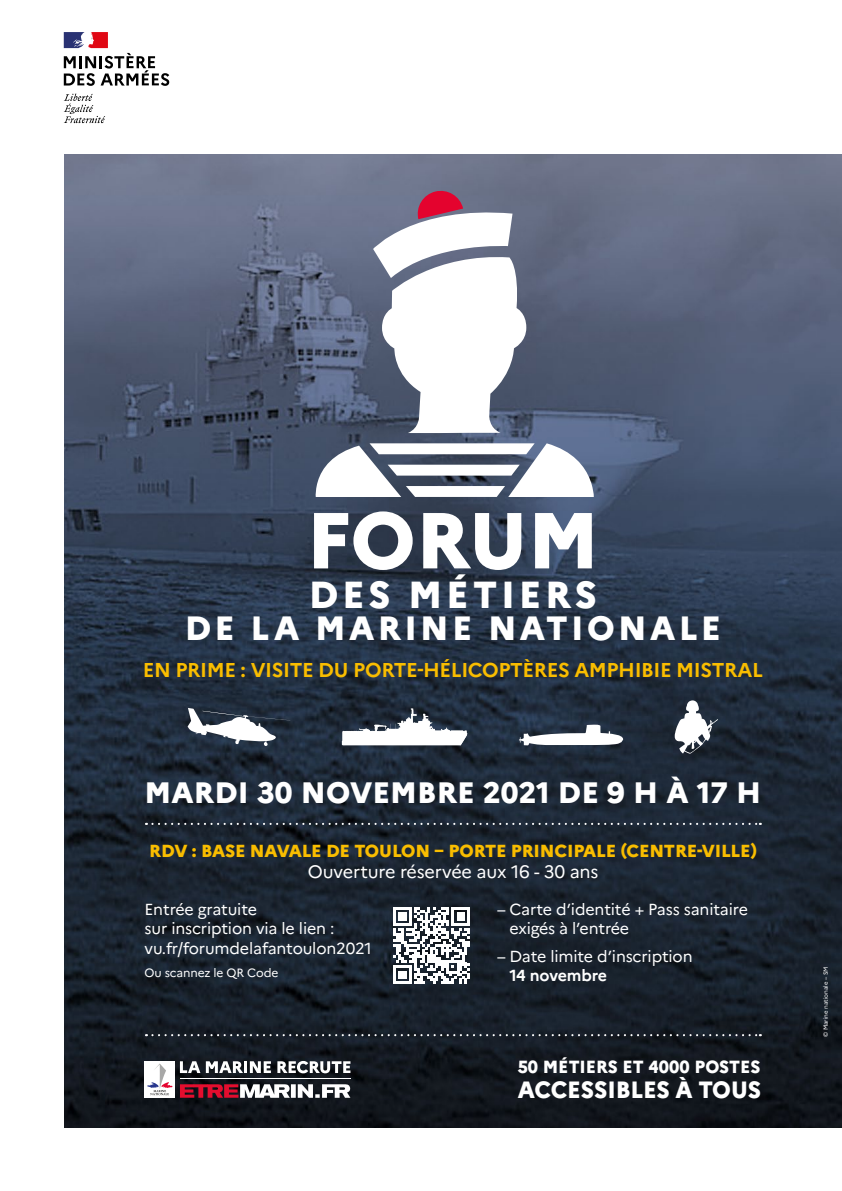
<style>
.page{position:relative;width:842px;height:1191px;background:#fff}
.page>*{position:absolute;margin:0;border:0;box-sizing:border-box;transform-origin:0 0}
.t1{font:800 79.1px "Marianne";color:#fff}
.t2{font:800 37.6px "Marianne";letter-spacing:.1em;color:#fff}
.t3{font:800 33.6px "Marianne";letter-spacing:.1em;color:#fff}
.t4{font:800 29.5px "Marianne";letter-spacing:.005em;color:#fff}
.t5{font:800 23.5px "Marianne";letter-spacing:-.005em;color:#fff}
.t6{font:700 20px "Marianne";letter-spacing:-.02em;color:#f9bd00}
.t7{font:18px "Marianne";letter-spacing:-.01em;color:#fff}
.t8{font:800 17.6px "Marianne";color:#fff}
.t9{font:800 17.4px "Marianne";letter-spacing:-.01em;color:#f9bd00}
.t10{font:16px/19.2px "Marianne";letter-spacing:-.01em;color:#fff}
.t11{font:700 16px "Marianne";letter-spacing:-.015em;color:#fff}
.t12{font:12px "Marianne";letter-spacing:-.01em;color:#fff}
.t13{font:6px "Marianne";color:#fff}
</style>
<div class="page">
<img style="left:65px;top:154px;width:777px;height:973px">
<svg style="left:64px;top:94px;width:41px;height:29px"></svg>
<svg style="left:64px;top:32px;width:105px;height:54px"></svg>
<svg style="left:180px;top:1061px;width:20px;height:12px"></svg>
<svg style="left:206px;top:1061px;width:65px;height:12px"></svg>
<svg style="left:277px;top:1061px;width:73px;height:12px"></svg>
<svg style="left:180px;top:1084px;width:170px;height:13px"></svg>
<hr style="left:180px;top:1078px;width:170px;height:1px;background:#fff">
<div style="left:145px;top:1061px;width:30px;height:36px;background:#fff"></div>
<svg style="left:147px;top:1063px;width:25px;height:32px"></svg>
<svg style="left:146px;top:823px;width:615px;height:2px"></svg>
<svg style="left:146px;top:1034px;width:615px;height:2px"></svg>
<svg style="left:373px;top:189px;width:153px;height:244px"></svg>
<svg style="left:306px;top:443px;width:294px;height:54px"></svg>
<svg style="left:393px;top:907px;width:77px;height:77px"></svg>
<svg style="left:675px;top:700px;width:43px;height:53px"></svg>
<svg style="left:188px;top:708px;width:102px;height:38px"></svg>
<svg style="left:342px;top:708px;width:125px;height:37px"></svg>
<svg style="left:519px;top:724px;width:104px;height:21px"></svg>
<h1 class="t1" style="left:306px;top:492px;width:294px">FORUM</h1>
<h2 class="t2" style="left:309px;top:571px;width:290px">DES MÉTIERS</h2>
<h3 class="t3" style="left:185px;top:608px;width:538px">DE LA MARINE NATIONALE</h3>
<p class="t6" style="left:143px;top:658px;width:622px">EN PRIME : VISITE DU PORTE-HÉLICOPTÈRES AMPHIBIE MISTRAL</p>
<h3 class="t4" style="left:145px;top:774px;width:618px">MARDI 30 NOVEMBRE 2021 DE 9 H À 17 H</h3>
<p class="t9" style="left:149px;top:839px;width:609px">RDV : BASE NAVALE DE TOULON – PORTE PRINCIPALE (CENTRE-VILLE)</p>
<p class="t7" style="left:308px;top:860px;width:292px">Ouverture réservée aux 16 - 30 ans</p>
<p class="t10" style="left:509px;top:900px;width:240px;text-indent:-12px">– Carte d’identité + Pass sanitaire exigés à l’entrée</p>
<p class="t10" style="left:497px;top:946px;width:197px">– Date limite d’inscription</p>
<p class="t11" style="left:509px;top:965px;width:99px">14 novembre</p>
<p class="t10" style="left:145px;top:900px;width:229px">Entrée gratuite<br>sur inscription via le lien : vu.fr/forumdelafantoulon2021</p>
<p class="t12" style="left:145px;top:965px;width:135px">Ou scannez le QR Code</p>
<p class="t13" style="left:822px;top:1037px;width:72px;rotate:-90deg">© Marine nationale – SM</p>
<p class="t8" style="left:518px;top:1056px;width:244px">50 MÉTIERS ET 4000 POSTES</p>
<h3 class="t5" style="left:518px;top:1075px;width:245px">ACCESSIBLES À TOUS</h3>
</div>
